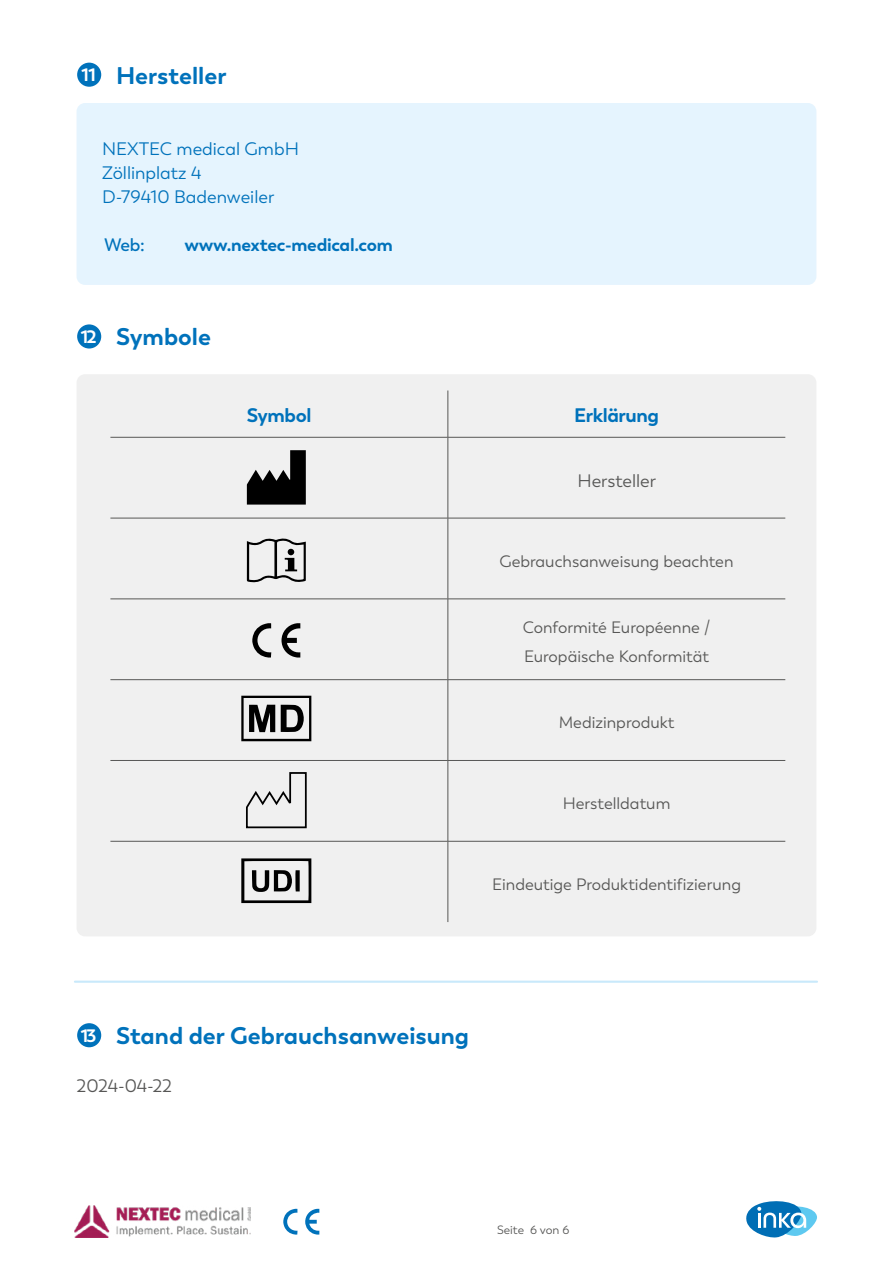
<style>
.page{position:relative;width:893px;height:1263px;background:#fff}
.page>*{position:absolute;margin:0;border:0;box-sizing:border-box;transform-origin:0 0}
.t1{font:700 24px "Boston";color:#0072bb}
.t2{font:700 19.5px "Boston";letter-spacing:-.02em;color:#0072bb}
.t3{font:18px/24px "Boston";color:#0072bb}
.t4{font:700 18px "Boston";letter-spacing:-.015em;color:#0072bb}
.t5{font:18px "Boston";color:#575756}
.t6{font:600 18px "Boston";color:#0072bb}
.t7{font:16.5px/28px "Boston";color:#575756}
.t8{font:12px "Boston";color:#575756}
.s1{font-size:18px;color:#fff}
</style>
<div class="page">
<svg style="left:746px;top:1201px;width:71px;height:37px"></svg>
<svg style="left:305px;top:1209px;width:14px;height:25px"></svg>
<svg style="left:283px;top:1209px;width:15px;height:25px"></svg>
<img style="left:75px;top:1206px;width:176px;height:31px">
<div style="left:77px;top:103px;width:739px;height:182px;background:#e5f4fe;border-radius:9px"></div>
<div style="left:77px;top:324px;width:24px;height:24px;background:#0072bb;border-radius:50%"></div>
<div style="left:77px;top:63px;width:24px;height:24px;background:#0072bb;border-radius:50%"></div>
<div style="left:77px;top:1023px;width:24px;height:24px;background:#0072bb;border-radius:50%"></div>
<div style="left:77px;top:374px;width:739px;height:562px;background:#f0f0f0;border-radius:9px"></div>
<hr style="left:448px;top:390px;width:1px;height:47px;background:#575756">
<hr style="left:110px;top:437px;width:338px;height:1px;background:#575756">
<hr style="left:448px;top:437px;width:337px;height:1px;background:#575756">
<hr style="left:448px;top:437px;width:1px;height:81px;background:#575756">
<hr style="left:110px;top:518px;width:338px;height:1px;background:#575756">
<hr style="left:448px;top:518px;width:337px;height:1px;background:#575756">
<hr style="left:448px;top:518px;width:1px;height:81px;background:#575756">
<hr style="left:110px;top:599px;width:338px;height:1px;background:#575756">
<hr style="left:448px;top:599px;width:337px;height:1px;background:#575756">
<hr style="left:448px;top:599px;width:1px;height:80px;background:#575756">
<hr style="left:110px;top:679px;width:338px;height:1px;background:#575756">
<hr style="left:448px;top:679px;width:337px;height:1px;background:#575756">
<hr style="left:448px;top:680px;width:1px;height:80px;background:#575756">
<hr style="left:110px;top:760px;width:338px;height:1px;background:#575756">
<hr style="left:448px;top:760px;width:337px;height:1px;background:#575756">
<hr style="left:448px;top:761px;width:1px;height:80px;background:#575756">
<hr style="left:110px;top:841px;width:338px;height:1px;background:#575756">
<hr style="left:448px;top:841px;width:337px;height:1px;background:#575756">
<hr style="left:448px;top:841px;width:1px;height:81px;background:#575756">
<svg style="left:247px;top:450px;width:59px;height:55px"></svg>
<svg style="left:246px;top:772px;width:61px;height:57px"></svg>
<svg style="left:247px;top:538px;width:59px;height:45px"></svg>
<svg style="left:281px;top:623px;width:19px;height:34px"></svg>
<svg style="left:252px;top:623px;width:19px;height:34px"></svg>
<svg style="left:241px;top:696px;width:70px;height:45px"></svg>
<svg style="left:241px;top:858px;width:70px;height:45px"></svg>
<hr style="left:74px;top:981px;width:744px;height:2px;background:#c9e9fb">
<h1 class="t1" style="left:82px;top:60px;width:146px"><span class="s1">11</span> Hersteller</h1>
<p class="t3" style="left:102px;top:137px;width:199px">NEXTEC medical GmbH<br>Zöllinplatz 4<br>D-79410 Badenweiler</p>
<p class="t6" style="left:105px;top:234px;width:42px">Web:</p>
<p class="t4" style="left:185px;top:233px;width:210px">www.nextec-medical.com</p>
<h1 class="t1" style="left:81px;top:322px;width:132px"><span class="s1">12</span> Symbole</h1>
<p class="t2" style="left:247px;top:403px;width:66px">Symbol</p>
<p class="t2" style="left:574px;top:403px;width:86px">Erklärung</p>
<p class="t5" style="left:577px;top:470px;width:80px">Hersteller</p>
<p class="t7" style="left:500px;top:547px;width:235px">Gebrauchsanweisung beachten</p>
<p class="t7" style="left:523px;top:614px;width:189px">Conformité Européenne /<br>Europäische Konformität</p>
<p class="t7" style="left:559px;top:709px;width:117px">Medizinprodukt</p>
<p class="t7" style="left:563px;top:789px;width:109px">Herstelldatum</p>
<p class="t7" style="left:492px;top:870px;width:250px">Eindeutige Produktidentifizierung</p>
<h1 class="t1" style="left:81px;top:1021px;width:390px"><span class="s1">13</span> Stand der Gebrauchsanweisung</h1>
<p class="t5" style="left:77px;top:1075px;width:97px">2024-04-22</p>
<p class="t8" style="left:497px;top:1223px;width:74px">Seite 6 von 6</p>
</div>
